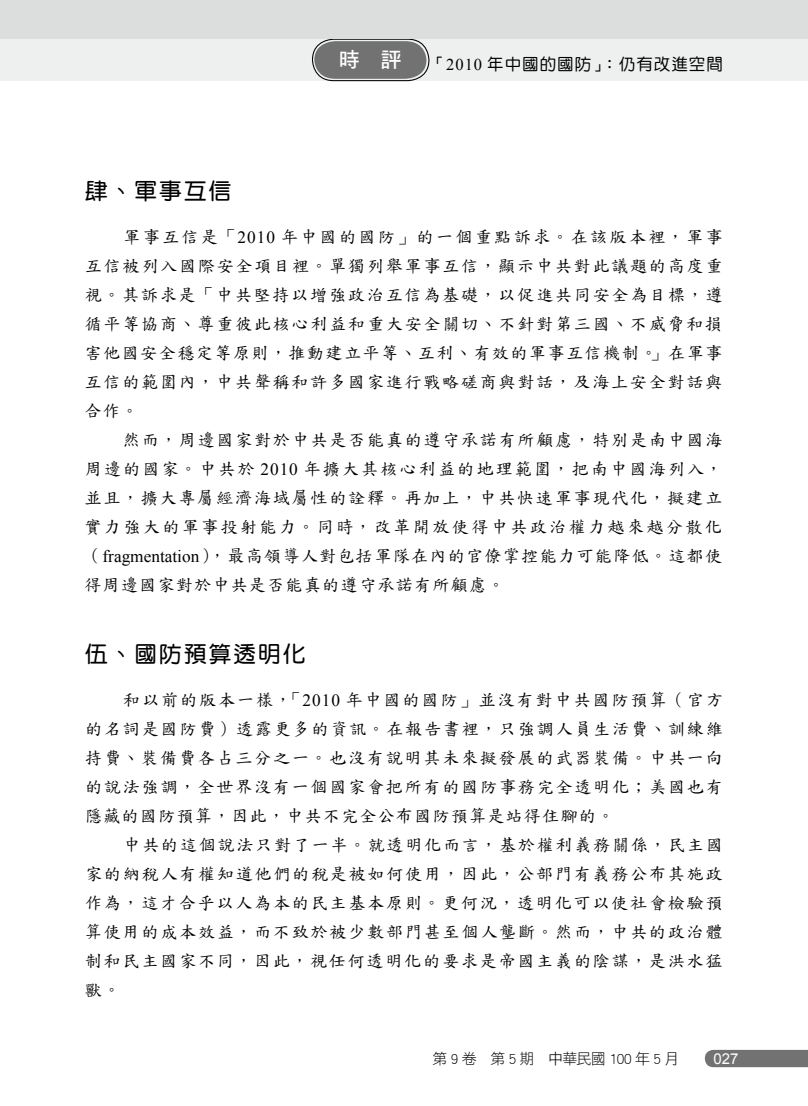
<style>
.page{position:relative;width:808px;height:1106px;background:#fff}
.page>*{position:absolute;margin:0;border:0;box-sizing:border-box;transform-origin:0 0}
.t1{font:22.5px "DF Yuan Std W7";letter-spacing:.1em;color:#000}
.t2{font:21px "DF Hei Std W7";color:#fff}
.t3{font:17.25px/29px "DF Biao Kai Shu Std W5";letter-spacing:.09em;color:#000;text-align:justify}
.t4{font:16.5px "DF Yuan Std W5";letter-spacing:.06em;color:#000}
.t5{font:15px "DF Hei Std W3";letter-spacing:-.05em;color:#000}
.t6{font:15px "Arial";color:#fff}
.s1{font-family:"Times New Roman"}
</style>
<div class="page">
<svg style="left:705px;top:1049px;width:103px;height:18px;background:#7a7a7a"></svg>
<div style="left:0;top:29px;width:808px;height:52px;background:#eeefef"></div>
<svg style="left:312px;top:39px;width:118px;height:43px;background:#828282"></svg>
<div style="left:0;top:0;width:808px;height:39px;background:#dcdddd"></div>
<p class="t2" style="left:339px;top:48px;width:64px">時　評</p>
<p class="t4" style="left:429px;top:55px;width:296px">「<span class="s1">2010</span> 年中國的國防」：仍有改進空間</p>
<h1 class="t1" style="left:85px;top:178px;width:148px">肆、軍事互信</h1>
<p class="t3" style="left:85px;top:222px;width:640px;text-indent:39px">軍事互信是「<span class="s1">2010</span> 年中國的國防」的一個重點訴求。在該版本裡，軍事互信被列入國際安全項目裡。單獨列舉軍事互信，顯示中共對此議題的高度重視。其訴求是「中共堅持以增強政治互信為基礎，以促進共同安全為目標，遵循平等協商、尊重彼此核心利益和重大安全關切、不針對第三國、不威脅和損害他國安全穩定等原則，推動建立平等、互利、有效的軍事互信機制。」在軍事互信的範圍內，中共聲稱和許多國家進行戰略磋商與對話，及海上安全對話與合作。</p>
<p class="t3" style="left:84px;top:425px;width:640px;text-indent:39px">然而，周邊國家對於中共是否能真的遵守承諾有所顧慮，特別是南中國海周邊的國家。中共於 <span class="s1">2010</span> 年擴大其核心利益的地理範圍，把南中國海列入，並且，擴大專屬經濟海域屬性的詮釋。再加上，中共快速軍事現代化，擬建立實力強大的軍事投射能力。同時，改革開放使得中共政治權力越來越分散化（<span class="s1">fragmentation</span>），最高領導人對包括軍隊在內的官僚掌控能力可能降低。這都使得周邊國家對於中共是否能真的遵守承諾有所顧慮。</p>
<h1 class="t1" style="left:85px;top:641px;width:222px">伍、國防預算透明化</h1>
<p class="t3" style="left:85px;top:685px;width:639px;text-indent:38px">和以前的版本一樣，「<span class="s1">2010</span> 年中國的國防」並沒有對中共國防預算（官方的名詞是國防費）透露更多的資訊。在報告書裡，只強調人員生活費、訓練維持費、裝備費各占三分之一。也沒有說明其未來擬發展的武器裝備。中共一向的說法強調，全世界沒有一個國家會把所有的國防事務完全透明化；美國也有隱藏的國防預算，因此，中共不完全公布國防預算是站得住腳的。</p>
<p class="t3" style="left:85px;top:830px;width:640px;text-indent:39px">中共的這個說法只對了一半。就透明化而言，基於權利義務關係，民主國家的納稅人有權知道他們的稅是被如何使用，因此，公部門有義務公布其施政作為，這才合乎以人為本的民主基本原則。更何況，透明化可以使社會檢驗預算使用的成本效益，而不致於被少數部門甚至個人壟斷。然而，中共的政治體制和民主國家不同，因此，視任何透明化的要求是帝國主義的陰謀，是洪水猛獸。</p>
<p class="t5" style="left:433px;top:1050px;width:248px">第 9 卷　第 5 期　中華民國 100 年 5 月</p>
<p class="t6" style="left:714px;top:1048px;width:27px">027</p>
</div>
